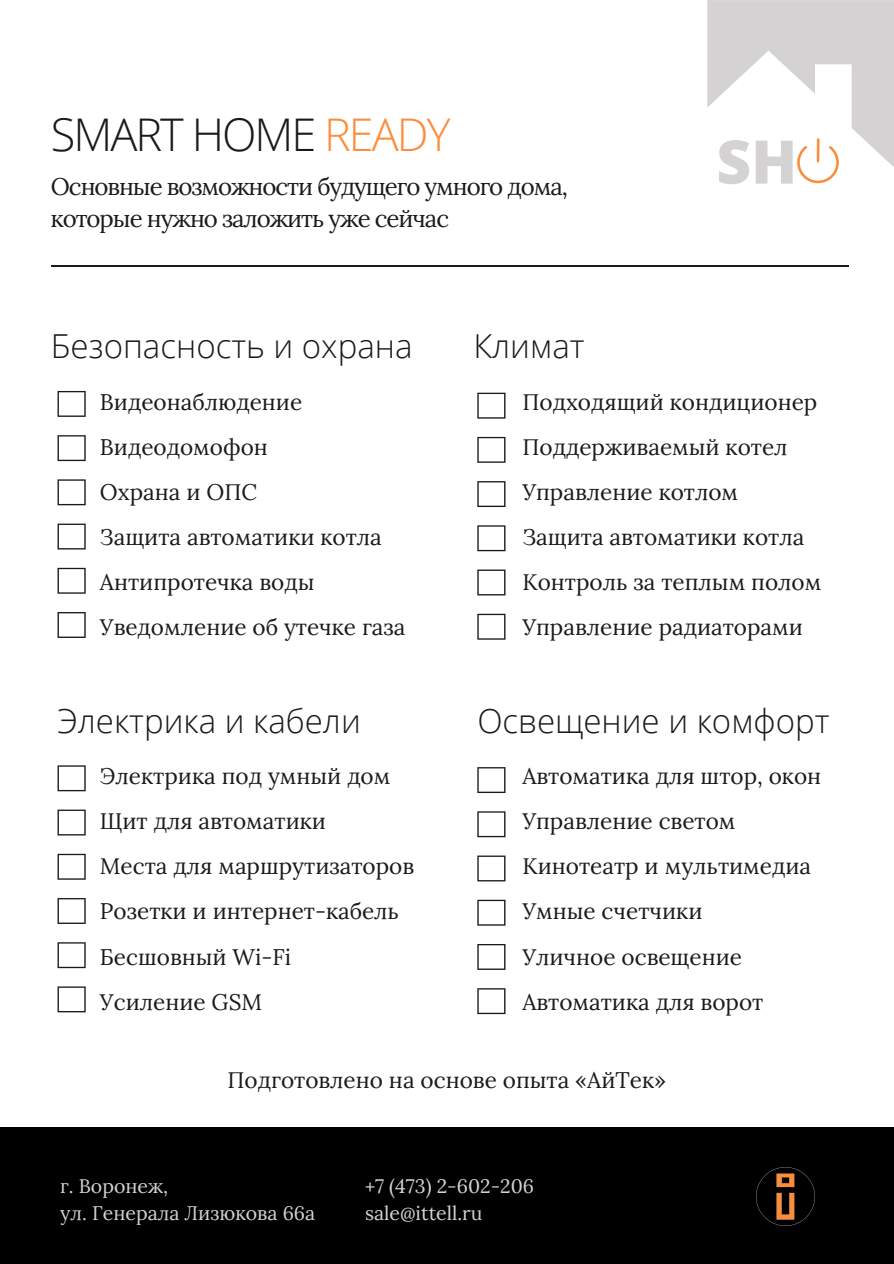
<style>
.page{position:relative;width:894px;height:1264px;background:#fff}
.page>*{position:absolute;margin:0;border:0;box-sizing:border-box;transform-origin:0 0}
.t1{font:800 60.15px "Open Sans";color:#d4d2d3}
.t2{font:300 45px "Open Sans";letter-spacing:-.045em;color:#1b1a1a}
.t3{font:300 33px "Open Sans";color:#1b1a1a}
.t4{font:24px "Lora";letter-spacing:-.045em;color:#1b1a1a}
.t5{font:22.5px/45px "Lora";color:#1b1a1a}
.t6{font:19.5px "Lora";color:#d4d2d3}
.s1{color:#fb8d3c}
</style>
<div class="page">
<hr style="left:51px;top:266px;width:797px;height:1px;background:#1b1a1a">
<svg style="left:477px;top:393px;width:28px;height:25px"></svg>
<svg style="left:477px;top:437px;width:28px;height:26px"></svg>
<svg style="left:477px;top:481px;width:28px;height:26px"></svg>
<svg style="left:477px;top:525px;width:28px;height:26px"></svg>
<svg style="left:477px;top:569px;width:28px;height:26px"></svg>
<svg style="left:477px;top:613px;width:28px;height:26px"></svg>
<svg style="left:57px;top:391px;width:29px;height:26px"></svg>
<svg style="left:57px;top:435px;width:29px;height:26px"></svg>
<svg style="left:57px;top:479px;width:29px;height:26px"></svg>
<svg style="left:57px;top:523px;width:29px;height:26px"></svg>
<svg style="left:57px;top:568px;width:29px;height:25px"></svg>
<svg style="left:57px;top:612px;width:29px;height:26px"></svg>
<svg style="left:57px;top:765px;width:29px;height:26px"></svg>
<svg style="left:57px;top:809px;width:29px;height:26px"></svg>
<svg style="left:57px;top:853px;width:29px;height:26px"></svg>
<svg style="left:57px;top:898px;width:29px;height:25px"></svg>
<svg style="left:57px;top:942px;width:29px;height:26px"></svg>
<svg style="left:57px;top:986px;width:29px;height:26px"></svg>
<svg style="left:477px;top:767px;width:28px;height:26px"></svg>
<svg style="left:477px;top:811px;width:28px;height:26px"></svg>
<svg style="left:477px;top:855px;width:28px;height:26px"></svg>
<svg style="left:477px;top:899px;width:28px;height:26px"></svg>
<svg style="left:477px;top:944px;width:28px;height:25px"></svg>
<svg style="left:477px;top:988px;width:28px;height:26px"></svg>
<div style="left:0;top:1127px;width:893px;height:136px;background:#000"></div>
<img style="left:756px;top:1167px;width:58px;height:58px">
<svg style="left:707px;top:0;width:186px;height:183px"></svg>
<p class="t2" style="left:51px;top:103px;width:401px">SMART HOME <span class="s1">READY</span></p>
<p class="t4" style="left:51px;top:170px;width:518px">Основные возможности будущего умного дома,</p>
<p class="t4" style="left:51px;top:203px;width:399px">которые нужно заложить уже сейчас</p>
<p class="t1" style="left:716px;top:119px;width:82px">SH</p>
<p class="t3" style="left:51px;top:323px;width:363px">Безопасность и охрана</p>
<p class="t5" style="left:100px;top:379px;width:204px">Видеонаблюдение</p>
<p class="t5" style="left:100px;top:424px;width:169px">Видеодомофон</p>
<p class="t5" style="left:100px;top:469px;width:159px">Охрана и ОПС</p>
<p class="t5" style="left:100px;top:514px;width:283px">Защита автоматики котла</p>
<p class="t5" style="left:100px;top:559px;width:216px">Антипротечка воды</p>
<p class="t5" style="left:100px;top:604px;width:307px">Уведомление об утечке газа</p>
<p class="t3" style="left:57px;top:697px;width:305px">Электрика и кабели</p>
<p class="t5" style="left:100px;top:753px;width:292px">Электрика под умный дом</p>
<p class="t5" style="left:100px;top:798px;width:227px">Щит для автоматики</p>
<p class="t5" style="left:100px;top:843px;width:315px">Места для маршрутизаторов</p>
<p class="t5" style="left:100px;top:888px;width:300px">Розетки и интернет-кабель</p>
<p class="t5" style="left:100px;top:933px;width:192px">Бесшовный Wi-Fi</p>
<p class="t5" style="left:100px;top:978px;width:164px">Усиление GSM</p>
<p class="t3" style="left:473px;top:323px;width:113px">Климат</p>
<p class="t5" style="left:522px;top:379px;width:296px">Подходящий кондиционер</p>
<p class="t5" style="left:522px;top:424px;width:267px">Поддерживаемый котел</p>
<p class="t5" style="left:522px;top:469px;width:217px">Управление котлом</p>
<p class="t5" style="left:522px;top:514px;width:283px">Защита автоматики котла</p>
<p class="t5" style="left:522px;top:559px;width:300px">Контроль за теплым полом<br>Управление радиаторами</p>
<p class="t3" style="left:477px;top:697px;width:353px">Освещение и комфорт</p>
<p class="t5" style="left:522px;top:753px;width:300px">Автоматика для штор, окон</p>
<p class="t5" style="left:522px;top:798px;width:215px">Управление светом</p>
<p class="t5" style="left:522px;top:843px;width:290px">Кинотеатр и мультимедиа</p>
<p class="t5" style="left:522px;top:888px;width:181px">Умные счетчики</p>
<p class="t5" style="left:522px;top:933px;width:221px">Уличное освещение</p>
<p class="t5" style="left:522px;top:978px;width:242px">Автоматика для ворот</p>
<p class="t5" style="left:227px;top:1057px;width:440px">Подготовлено на основе опыта «АйТек»</p>
<p class="t6" style="left:60px;top:1173px;width:109px">г. Воронеж,</p>
<p class="t6" style="left:60px;top:1200px;width:256px">ул. Генерала Лизюкова 66а</p>
<p class="t6" style="left:365px;top:1173px;width:170px">+7 (473) 2-602-206</p>
<p class="t6" style="left:365px;top:1200px;width:119px">sale@ittell.ru</p>
</div>
